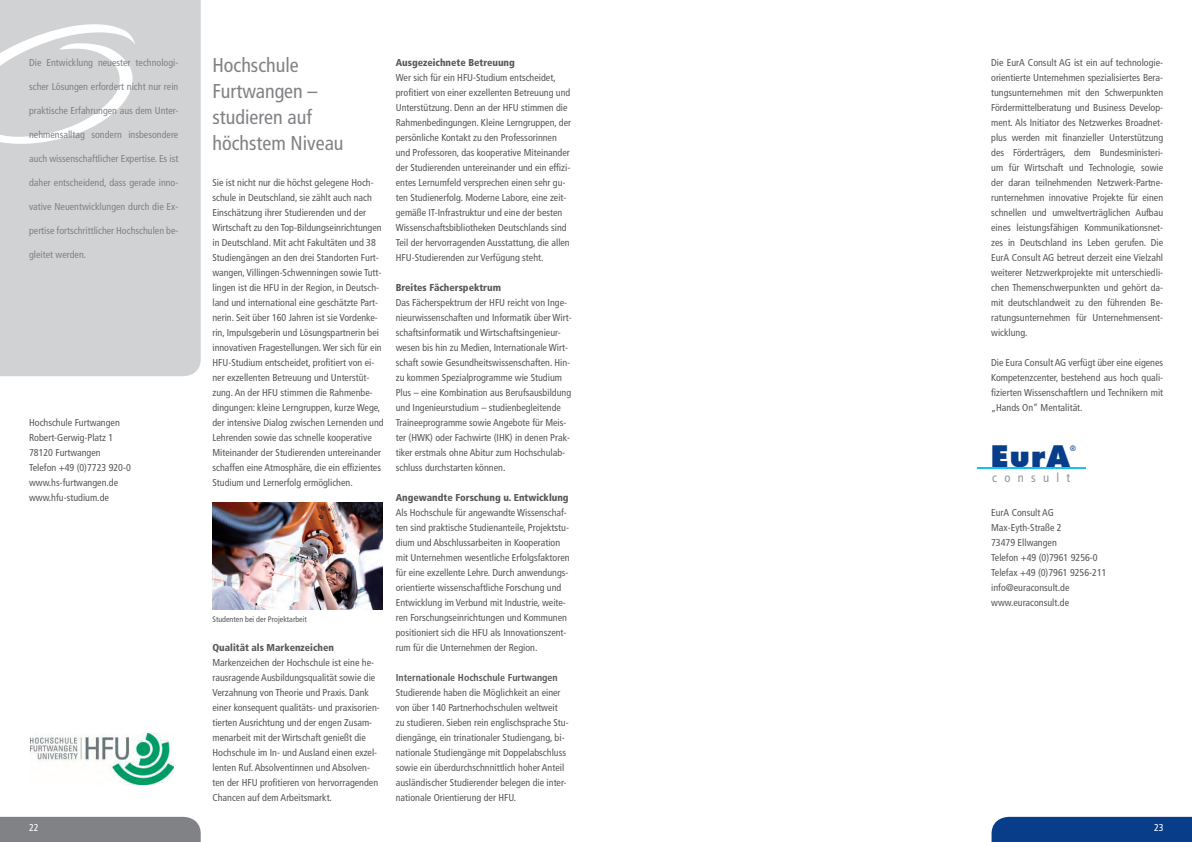
<style>
.page{position:relative;width:1192px;height:842px;background:#fff}
.page>*{position:absolute;margin:0;border:0;box-sizing:border-box;transform-origin:0 0}
.t1{font:800 28.8px "Futura";color:#083e89}
.t2{font:condensed 20px/26px "Frutiger LT Std";color:#808285}
.t3{font:condensed 12.7px "Frutiger LT Std";letter-spacing:.575em;color:#939598}
.t4{font:condensed 10px/15px "Frutiger LT Std";color:#57585a}
.t5{font:condensed 10px "Frutiger LT Std";color:#808285}
.t6{font:900 condensed 10px "Frutiger LT Std";color:#57585a}
.t7{font:700 condensed 10px "Frutiger LT Std";color:#57585a}
.t8{font:condensed 10px "Frutiger LT Std";color:#fff}
.t9{font:condensed 8px "Frutiger LT Std";color:#57585a}
.t10{font:condensed 7.9px "Frutiger LT Std";color:#083e89}
</style>
<div class="page">
<hr style="left:977px;top:467px;width:108px;height:2px;background:#15c0f2">
<div style="left:0;top:0;width:201px;height:376px;background:#d1d2d4"></div>
<svg style="left:0;top:24px;width:135px;height:120px"></svg>
<img style="left:30px;top:733px;width:143px;height:51px">
<img style="left:212px;top:502px;width:170px;height:107px">
<div style="left:0;top:816px;width:201px;height:26px;background:#808285"></div>
<div style="left:991px;top:816px;width:201px;height:26px;background:#083e89"></div>
<p class="t5" style="left:29px;top:57px;width:151px">Die Entwicklung neuester technologi-</p>
<p class="t5" style="left:29px;top:81px;width:151px">scher Lösungen erfordert nicht nur rein</p>
<p class="t5" style="left:29px;top:105px;width:151px">praktische Erfahrungen aus dem Unter-</p>
<p class="t5" style="left:29px;top:129px;width:151px">nehmensalltag sondern insbesondere</p>
<p class="t5" style="left:29px;top:153px;width:151px">auch wissenschaftlicher Expertise. Es ist</p>
<p class="t5" style="left:29px;top:177px;width:151px">daher entscheidend, dass gerade inno-</p>
<p class="t5" style="left:29px;top:201px;width:151px">vative Neuentwicklungen durch die Ex-</p>
<p class="t5" style="left:29px;top:225px;width:151px">pertise fortschrittlicher Hochschulen be-</p>
<p class="t5" style="left:29px;top:249px;width:59px">gleitet werden.</p>
<p class="t4" style="left:29px;top:415px;width:103px">Hochschule Furtwangen<br>Robert-Gerwig-Platz 1<br>78120 Furtwangen<br>Telefon +49 (0)7723 920-0 www.hs-furtwangen.de www.hfu-studium.de</p>
<h2 class="t2" style="left:212px;top:52px;width:133px">Hochschule<br>Furtwangen – studieren auf höchstem Niveau</h2>
<p class="t4" style="left:212px;top:175px;width:173px">Sie ist nicht nur die höchst gelegene Hoch&shy;schule in Deutschland, sie zählt auch nach Einschätzung ihrer Studierenden und der Wirtschaft zu den Top-Bildungseinrichtungen in Deutschland. Mit acht Fakultäten und 38<br>Studiengängen an den drei Standorten Furt&shy;wangen, Villingen-Schwenningen sowie Tutt&shy;lingen ist die HFU in der Region, in Deutsch&shy;land und international eine geschätzte Part&shy;nerin. Seit über 160 Jahren ist sie Vordenke&shy;rin, Impulsgeberin und Lösungspartnerin bei innovativen Fragestellungen. Wer sich für ein HFU-Studium entscheidet, profitiert von ei&shy;ner exzellenten Betreuung und Unterstüt&shy;zung. An der HFU stimmen die Rahmenbe&shy;dingungen: kleine Lerngruppen, kurze Wege, der intensive Dialog zwischen Lernenden und Lehrenden sowie das schnelle kooperative Miteinander der Studierenden untereinander schaffen eine Atmosphäre, die ein effizientes Studium und Lernerfolg ermöglichen.</p>
<p class="t9" style="left:212px;top:614px;width:96px">Studenten bei der Projektarbeit</p>
<p class="t6" style="left:212px;top:642px;width:123px">Qualität als Markenzeichen</p>
<p class="t4" style="left:212px;top:655px;width:169px">Markenzeichen der Hochschule ist eine he&shy;rausragende Ausbildungsqualität sowie die Verzahnung von Theorie und Praxis. Dank einer konsequent qualitäts- und praxisorien&shy;tierten Ausrichtung und der engen Zusam&shy;menarbeit mit der Wirtschaft genießt die Hochschule im In- und Ausland einen exzel&shy;lenten Ruf. Absolventinnen und Absolven&shy;ten der HFU profitieren von hervorragenden Chancen auf dem Arbeitsmarkt.</p>
<p class="t6" style="left:396px;top:57px;width:121px">Ausgezeichnete Betreuung</p>
<p class="t4" style="left:396px;top:70px;width:177px">Wer sich für ein HFU-Studium entscheidet, profitiert von einer exzellenten Betreuung und Unterstützung. Denn an der HFU stimmen die Rahmenbedingungen. Kleine Lerngruppen, der persönliche Kontakt zu den Professorinnen und Professoren, das kooperative Miteinander der Studierenden untereinander und ein effizi&shy;entes Lernumfeld versprechen einen sehr gu&shy;ten Studienerfolg. Moderne Labore, eine zeit&shy;gemäße IT-Infrastruktur und eine der besten Wissenschaftsbibliotheken Deutschlands sind Teil der hervorragenden Ausstattung, die allen HFU-Studierenden zur Verfügung steht.</p>
<p class="t6" style="left:396px;top:282px;width:107px">Breites Fächerspektrum</p>
<p class="t4" style="left:396px;top:295px;width:177px">Das Fächerspektrum der HFU reicht von Inge&shy;nieurwissenschaften und Informatik über Wirt&shy;schaftsinformatik und Wirtschaftsingenieur&shy;wesen bis hin zu Medien, Internationale Wirt&shy;schaft sowie Gesundheitswissenschaften. Hin&shy;zu kommen Spezialprogramme wie Studium Plus – eine Kombination aus Berufsausbildung und Ingenieurstudium – studienbegleitende Traineeprogramme sowie Angebote für Meis&shy;ter (HWK) oder Fachwirte (IHK) in denen Prak&shy;tiker erstmals ohne Abitur zum Hochschulab&shy;schluss durchstarten können.</p>
<p class="t6" style="left:396px;top:492px;width:174px">Angewandte Forschung u. Entwicklung</p>
<p class="t4" style="left:396px;top:505px;width:175px">Als Hochschule für angewandte Wissenschaf&shy;ten sind praktische Studienanteile, Projektstu&shy;dium und Abschlussarbeiten in Kooperation mit Unternehmen wesentliche Erfolgsfaktoren für eine exzellente Lehre. Durch anwendungs&shy;orientierte wissenschaftliche Forschung und Entwicklung im Verbund mit Industrie, weite&shy;ren Forschungseinrichtungen und Kommunen positioniert sich die HFU als Innovationszent&shy;rum für die Unternehmen der Region.</p>
<p class="t7" style="left:396px;top:672px;width:163px">Internationale Hochschule Furtwangen</p>
<p class="t4" style="left:396px;top:685px;width:174px">Studierende haben die Möglichkeit an einer von über 140 Partnerhochschulen weltweit zu studieren. Sieben rein englischsprache Stu&shy;diengänge, ein trinationaler Studiengang, bi&shy;nationale Studiengänge mit Doppelabschluss sowie ein überdurchschnnittlich hoher Anteil ausländischer Studierender belegen die inter&shy;nationale Orientierung der HFU.</p>
<p class="t4" style="left:991px;top:55px;width:173px;text-align:justify">Die EurA Consult AG ist ein auf technologie&shy;orientierte Unternehmen spezialisiertes Bera&shy;tungsunternehmen mit den Schwerpunkten Fördermittelberatung und Business Develop&shy;ment. Als Initiator des Netzwerkes Broadnet&shy;plus werden mit finanzieller Unterstützung des Förderträgers, dem Bundesministeri&shy;um für Wirtschaft und Technologie, sowie der daran teilnehmenden Netzwerk-Partne&shy;runternehmen innovative Projekte für einen schnellen und umweltverträglichen Aufbau eines leistungsfähigen Kommunikationsnet&shy;zes in Deutschland ins Leben gerufen. Die EurA Consult AG betreut derzeit eine Vielzahl weiterer Netzwerkprojekte mit unterschiedli&shy;chen Themenschwerpunkten und gehört da&shy;mit deutschlandweit zu den führenden Be&shy;ratungsunternehmen für Unternehmensent&shy;wicklung.</p>
<p class="t4" style="left:991px;top:355px;width:173px;text-align:justify">Die Eura Consult AG verfügt über eine eigenes Kompetenzcenter, bestehend aus hoch quali&shy;fizierten Wissenschaftlern und Technikern mit „Hands On“ Mentalität.</p>
<p class="t10" style="left:1070px;top:443px;width:8px">®</p>
<h1 class="t1" style="left:990px;top:439px;width:81px">EurA</h1>
<p class="t3" style="left:992px;top:470px;width:80px">consult</p>
<p class="t4" style="left:991px;top:505px;width:117px">EurA Consult AG<br>Max-Eyth-Straße 2<br>73479 Ellwangen<br>Telefon +49 (0)7961 9256-0<br>Telefax +49 (0)7961 9256-211 info@euraconsult.de www.euraconsult.de</p>
<p class="t8" style="left:29px;top:822px;width:11px">22</p>
<p class="t8" style="left:1154px;top:822px;width:11px">23</p>
</div>
